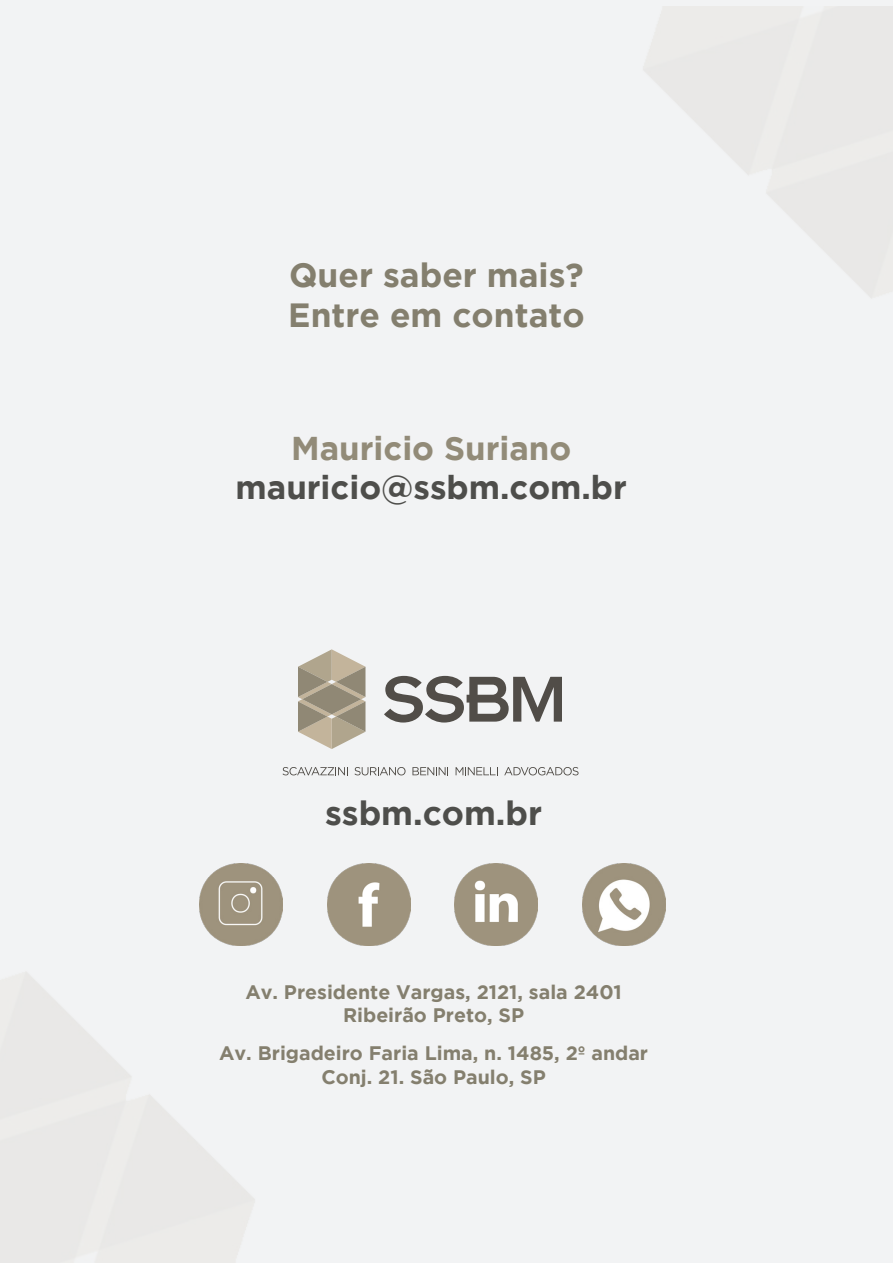
<style>
.page{position:relative;width:893px;height:1263px;background:#f2f3f4}
.page>*{position:absolute;margin:0;border:0;box-sizing:border-box;transform-origin:0 0}
.t1{font:700 33.45px/40.2px "Gotham";color:#847f6e}
.t2{font:700 33.45px "Gotham";color:#4e4e4b}
.t3{font:700 33px "Gotham";color:#4e4e4b}
.t4{font:700 33px "Gotham";color:#928b78}
.t5{font:700 19.5px "Gotham";color:#847f6e}
</style>
<div class="page">
<svg style="left:283px;top:767px;width:65px;height:8px"></svg>
<svg style="left:354px;top:767px;width:52px;height:8px"></svg>
<svg style="left:412px;top:767px;width:36px;height:8px"></svg>
<svg style="left:456px;top:767px;width:42px;height:8px"></svg>
<svg style="left:504px;top:767px;width:75px;height:8px"></svg>
<svg style="left:384px;top:676px;width:178px;height:46px"></svg>
<svg style="left:298px;top:649px;width:67px;height:100px"></svg>
<img style="left:199px;top:864px;width:83px;height:81px">
<img style="left:327px;top:864px;width:83px;height:82px">
<img style="left:455px;top:864px;width:83px;height:82px">
<img style="left:583px;top:864px;width:83px;height:82px">
<p class="t1" style="left:288px;top:254px;width:298px">Quer saber mais?<br>Entre em contato</p>
<p class="t4" style="left:291px;top:429px;width:282px">Mauricio Suriano</p>
<p class="t3" style="left:236px;top:469px;width:393px">mauricio@ssbm.com.br</p>
<p class="t2" style="left:325px;top:794px;width:219px">ssbm.com.br</p>
<p class="t5" style="left:245px;top:980px;width:378px">Av. Presidente Vargas, 2121, sala 2401</p>
<p class="t5" style="left:343px;top:1004px;width:183px">Ribeirão Preto, SP</p>
<p class="t5" style="left:219px;top:1042px;width:430px">Av. Brigadeiro Faria Lima, n. 1485, 2º andar</p>
<p class="t5" style="left:321px;top:1065px;width:226px">Conj. 21. São Paulo, SP</p>
</div>
